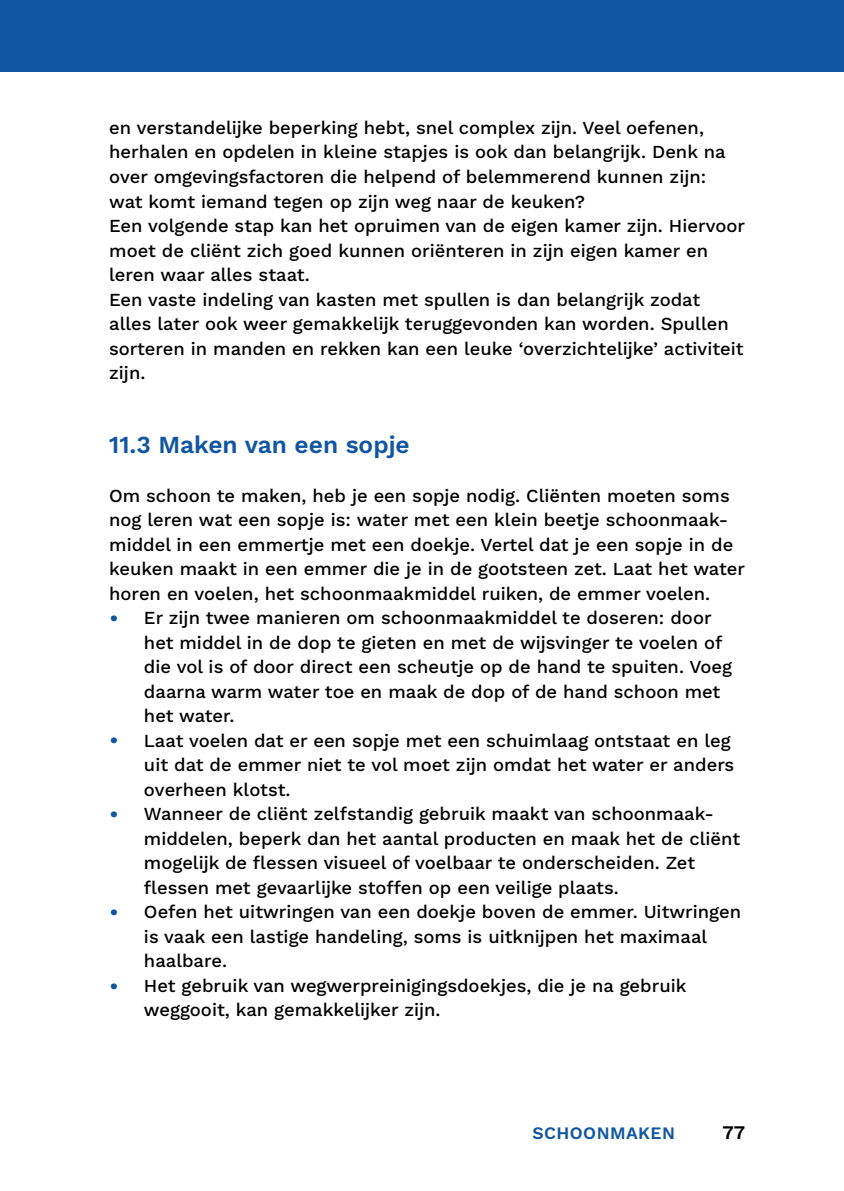
<style>
.page{position:relative;width:844px;height:1191px;background:#fff}
.page>*{position:absolute;margin:0;border:0;box-sizing:border-box;transform-origin:0 0}
.Kop_2_deel_2{font:600 24.5px "Work Sans";color:#1056a0}
.t1{font:600 19.25px "Work Sans";color:#000}
.Broodtekst{font:500 18.38px/24.5px "Work Sans";color:#000}
.Bullit_deel_2{font:500 18.38px/24.5px "Work Sans";color:#000}
.t2{font:600 17.5px "Work Sans";letter-spacing:.025em;color:#1056a0}
.s1{font-size:22.75px;color:#1056a0}
</style>
<div class="page">
<div style="left:0;top:0;width:843px;height:72px;background:#1056a0"></div>
<p class="Broodtekst" style="left:109px;top:115px;width:617px">en verstandelijke beperking hebt, snel complex zijn. Veel oefenen, herhalen en opdelen in kleine stapjes is ook dan belangrijk. Denk na over omgevingsfactoren die helpend of belemmerend kunnen zijn: wat komt iemand tegen op zijn weg naar de keuken?</p>
<p class="Broodtekst" style="left:109px;top:213px;width:637px">Een volgende stap kan het opruimen van de eigen kamer zijn. Hiervoor moet de cliënt zich goed kunnen oriënteren in zijn eigen kamer en leren waar alles staat.</p>
<p class="Broodtekst" style="left:109px;top:286px;width:635px">Een vaste indeling van kasten met spullen is dan belangrijk zodat alles later ook weer gemakkelijk teruggevonden kan worden. Spullen sorteren in manden en rekken kan een leuke ‘overzichtelijke’ activiteit zijn.</p>
<h2 class="Kop_2_deel_2" style="left:109px;top:426px;width:302px">11.3 Maken van een sopje</h2>
<p class="Broodtekst" style="left:109px;top:482px;width:637px">Om schoon te maken, heb je een sopje nodig. Cliënten moeten soms nog leren wat een sopje is: water met een klein beetje schoonmaak&shy;middel in een emmertje met een doekje. Vertel dat je een sopje in de keuken maakt in een emmer die je in de gootsteen zet. Laat het water horen en voelen, het schoonmaakmiddel ruiken, de emmer voelen.</p>
<p class="Bullit_deel_2" style="left:144px;top:605px;width:589px;text-indent:-35px"><span class="s1">•</span> Er zijn twee manieren om schoonmaakmiddel te doseren: door het middel in de dop te gieten en met de wijsvinger te voelen of die vol is of door direct een scheutje op de hand te spuiten. Voeg daarna warm water toe en maak de dop of de hand schoon met het water.</p>
<p class="Bullit_deel_2" style="left:144px;top:727px;width:591px;text-indent:-35px"><span class="s1">•</span> Laat voelen dat er een sopje met een schuimlaag ontstaat en leg uit dat de emmer niet te vol moet zijn omdat het water er anders overheen klotst.</p>
<p class="Bullit_deel_2" style="left:144px;top:801px;width:597px;text-indent:-35px"><span class="s1">•</span> Wanneer de cliënt zelfstandig gebruik maakt van schoonmaak&shy;middelen, beperk dan het aantal producten en maak het de cliënt mogelijk de flessen visueel of voelbaar te onderscheiden. Zet flessen met gevaarlijke stoffen op een veilige plaats.</p>
<p class="Bullit_deel_2" style="left:144px;top:899px;width:598px;text-indent:-35px"><span class="s1">•</span> Oefen het uitwringen van een doekje boven de emmer. Uitwringen is vaak een lastige handeling, soms is uitknijpen het maximaal haalbare.</p>
<p class="Bullit_deel_2" style="left:144px;top:972px;width:544px;text-indent:-35px"><span class="s1">•</span> Het gebruik van wegwerpreinigingsdoekjes, die je na gebruik weggooit, kan gemakkelijker zijn.</p>
<p class="t2" style="left:532px;top:1119px;width:92px">Schoonmak</p>
<p class="t2" style="left:650px;top:1119px;width:26px">en</p>
<p class="t1" style="left:722px;top:1117px;width:24px">77</p>
</div>
